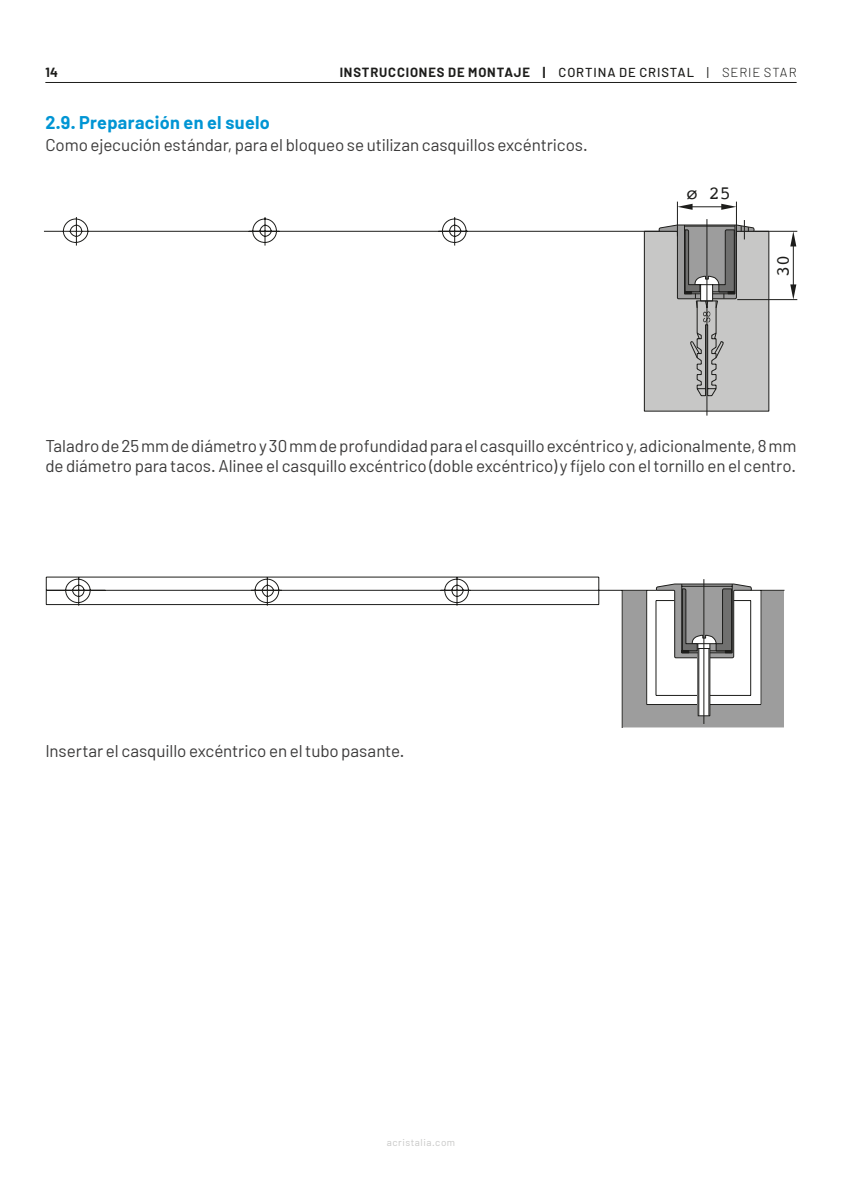
<style>
.page{position:relative;width:842px;height:1191px;background:#fff}
.page>*{position:absolute;margin:0;border:0;box-sizing:border-box;transform-origin:0 0}
.t1{font:18.6px "Courier";color:#1d1d1b}
.t2{font:700 18px "Barlow";letter-spacing:.02em;color:#0095d4}
.t3{font:17px/20px "Barlow";letter-spacing:-.005em;color:#3b3a3a}
.t4{font:700 13px "Barlow";letter-spacing:.065em;color:#1d1d1b}
.t5{font:10px "Barlow";letter-spacing:.055em;color:#c7c7c6}
.s1{font-weight:500}
.s2{font-weight:400}
.s3{font-weight:300}
</style>
<div class="page">
<hr style="left:45px;top:82px;width:752px;height:1px;background:#1d1d1b">
<svg style="left:46px;top:576px;width:739px;height:152px"></svg>
<svg style="left:699px;top:658px;width:9px;height:56px"></svg>
<hr style="left:703px;top:579px;width:1px;height:145px;background:#1d1d1b">
<hr style="left:709px;top:648px;width:1px;height:68px;background:#1d1d1b">
<hr style="left:698px;top:648px;width:1px;height:68px;background:#1d1d1b">
<svg style="left:656px;top:583px;width:96px;height:75px"></svg>
<svg style="left:44px;top:216px;width:754px;height:84px"></svg>
<hr style="left:677px;top:202px;width:1px;height:34px;background:#1d1d1b">
<hr style="left:736px;top:202px;width:1px;height:34px;background:#1d1d1b">
<svg style="left:644px;top:220px;width:152px;height:192px"></svg>
<hr style="left:683px;top:206px;width:47px;height:1px;background:#1d1d1b">
<svg style="left:677px;top:204px;width:15px;height:6px"></svg>
<svg style="left:721px;top:204px;width:15px;height:6px"></svg>
<hr style="left:684px;top:226px;width:51px;height:1px;background:#1d1d1b">
<hr style="left:707px;top:219px;width:1px;height:196px;background:#1d1d1b">
<p class="t4" style="left:45px;top:64px;width:14px">14</p>
<p class="t4" style="left:340px;top:64px;width:458px">INSTRUCCIONES DE MONTAJE | <span class="s1">CORTINA DE CRISTAL</span> <span class="s2">|</span> <span class="s3">SERIE STAR</span></p>
<p class="t2" style="left:45px;top:111px;width:226px">2.9. Preparación en el suelo</p>
<p class="t3" style="left:45px;top:134px;width:544px">Como ejecución estándar, para el bloqueo se utilizan casquillos excéntricos.</p>
<p class="t1" style="left:686px;top:179px;width:46px">ø 25</p>
<p class="t1" style="left:769px;top:277px;width:24px;rotate:-90deg">30</p>
<p class="t3" style="left:45px;top:435px;width:753px">Taladro de 25 mm de diámetro y 30 mm de profundidad para el casquillo excéntrico y, adicionalmente, 8 mm de diámetro para tacos. Alinee el casquillo excéntrico (doble excéntrico) y fíjelo con el tornillo en el centro.</p>
<p class="t3" style="left:45px;top:740px;width:361px">Insertar el casquillo excéntrico en el tubo pasante.</p>
<p class="t5" style="left:387px;top:1135px;width:70px">acristalia.com</p>
</div>
